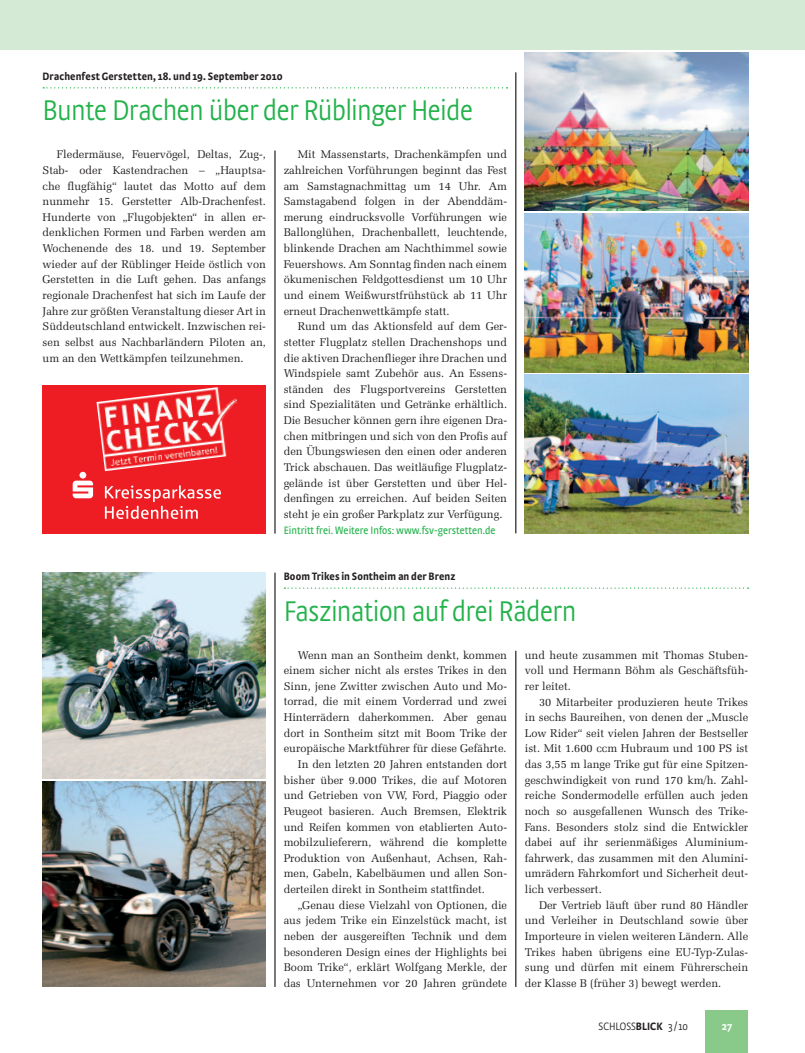
<style>
.page{position:relative;width:805px;height:1053px;background:#fff}
.page>*{position:absolute;margin:0;border:0;box-sizing:border-box;transform-origin:0 0}
.t1{font:300 30px "Strada Cond";letter-spacing:-.025em;color:#23b24b}
.t2{font:11.25px/15.6px "Zapf Elliptical 711 BT";color:#231f20;text-align:justify}
.t3{font:700 11.25px "Strada Cond";letter-spacing:.005em;color:#231f20}
.t4{font:11.25px "Strada Cond";color:#23b24b}
.t5{font:300 11.25px "Strada Cond";color:#231f20}
.t6{font:700 11.25px "Strada Cond";color:#fff}
.s1{font-weight:700}
</style>
<div class="page">
<div style="left:705px;top:1010px;width:43px;height:42px;background:#89ca8b"></div>
<div style="left:0;top:0;width:804px;height:50px;background:#d5ead4"></div>
<img style="left:524px;top:52px;width:224px;height:159px">
<img style="left:524px;top:213px;width:224px;height:159px">
<img style="left:524px;top:374px;width:224px;height:159px">
<div style="left:43px;top:385px;width:223px;height:149px;background:#ee1d23"></div>
<img style="left:96px;top:387px;width:141px;height:84px">
<svg style="left:73px;top:472px;width:20px;height:26px"></svg>
<svg style="left:105px;top:485px;width:116px;height:34px"></svg>
<svg style="left:43px;top:87px;width:464px;height:1px"></svg>
<hr style="left:275px;top:150px;width:1px;height:383px;background:#231f20">
<hr style="left:275px;top:572px;width:1px;height:414px;background:#231f20">
<hr style="left:515px;top:72px;width:1px;height:461px;background:#231f20">
<hr style="left:515px;top:650px;width:1px;height:336px;background:#231f20">
<img style="left:43px;top:572px;width:223px;height:206px">
<img style="left:43px;top:781px;width:223px;height:205px">
<svg style="left:284px;top:587px;width:464px;height:1px"></svg>
<p class="t3" style="left:43px;top:69px;width:241px">Drachenfest Gerstetten, 18. und 19. September 2010</p>
<h1 class="t1" style="left:43px;top:94px;width:432px">Bunte Drachen über der Rüblinger Heide</h1>
<p class="t2" style="left:43px;top:146px;width:225px;text-indent:14px">Fledermäuse, Feuervögel, Deltas, Zug-, Stab- oder Kastendrachen – „Hauptsa&shy;che flugfähig“ lautet das Motto auf dem nunmehr 15. Gerstetter Alb-Drachenfest.<br>Hunderte von „Flugobjekten“ in allen er&shy;denklichen Formen und Farben werden am Wochenende des 18. und 19. September wieder auf der Rüblinger Heide östlich von Gerstetten in die Luft gehen. Das anfangs regionale Drachenfest hat sich im Laufe der Jahre zur größten Veranstaltung dieser Art in Süddeutschland entwickelt. Inzwischen rei&shy;sen selbst aus Nachbarländern Piloten an, um an den Wettkämpfen teilzunehmen.</p>
<p class="t2" style="left:283px;top:146px;width:225px;text-indent:14px">Mit Massenstarts, Drachenkämpfen und zahlreichen Vorführungen beginnt das Fest am Samstagnachmittag um 14 Uhr. Am Samstagabend folgen in der Abenddäm&shy;merung eindrucksvolle Vorführungen wie Ballonglühen, Drachenballett, leuchtende, blinkende Drachen am Nachthimmel sowie Feuershows. Am Sonntag finden nach einem ökumenischen Feldgottesdienst um 10 Uhr und einem Weißwurstfrühstück ab 11 Uhr erneut Drachenwettkämpfe statt.</p>
<p class="t2" style="left:283px;top:318px;width:225px;text-indent:14px">Rund um das Aktionsfeld auf dem Ger&shy;stetter Flugplatz stellen Drachenshops und die aktiven Drachenflieger ihre Drachen und Windspiele samt Zubehör aus. An Essens&shy;ständen des Flugsportvereins Gerstetten sind Spezialitäten und Getränke erhältlich.<br>Die Besucher können gern ihre eigenen Dra&shy;chen mitbringen und sich von den Profis auf den Übungswiesen den einen oder anderen Trick abschauen. Das weitläufige Flugplatz&shy;gelände ist über Gerstetten und über Hel&shy;denfingen zu erreichen. Auf beiden Seiten steht je ein großer Parkplatz zur Verfügung.</p>
<p class="t4" style="left:283px;top:523px;width:213px">Eintritt frei. Weitere Infos: www.fsv-gerstetten.de</p>
<p class="t3" style="left:283px;top:569px;width:173px">Boom Trikes in Sontheim an der Brenz</p>
<h1 class="t1" style="left:283px;top:594px;width:294px">Faszination auf drei Rädern</h1>
<p class="t2" style="left:298px;top:646px;width:211px">Wenn man an Sontheim denkt, kommen</p>
<p class="t2" style="left:283px;top:662px;width:225px">einem sicher nicht als erstes Trikes in den</p>
<p class="t2" style="left:283px;top:678px;width:225px">Sinn, jene Zwitter zwischen Auto und Mo-</p>
<p class="t2" style="left:283px;top:693px;width:225px">torrad, die mit einem Vorderrad und zwei</p>
<p class="t2" style="left:283px;top:709px;width:225px">Hinterrädern daherkommen. Aber genau</p>
<p class="t2" style="left:283px;top:725px;width:225px">dort in Sontheim sitzt mit Boom Trike der</p>
<p class="t2" style="left:283px;top:740px;width:224px">europäische Marktführer für diese Gefährte.</p>
<p class="t2" style="left:298px;top:756px;width:211px">In den letzten 20 Jahren entstanden dort</p>
<p class="t2" style="left:283px;top:771px;width:225px">bisher über 9.000 Trikes, die auf Motoren</p>
<p class="t2" style="left:283px;top:787px;width:225px">und Getrieben von VW, Ford, Piaggio oder</p>
<p class="t2" style="left:283px;top:803px;width:225px">Peugeot basieren. Auch Bremsen, Elektrik</p>
<p class="t2" style="left:283px;top:818px;width:225px">und Reifen kommen von etablierten Auto-</p>
<p class="t2" style="left:283px;top:834px;width:225px">mobilzulieferern, während die komplette</p>
<p class="t2" style="left:283px;top:850px;width:225px">Produktion von Außenhaut, Achsen, Rah-</p>
<p class="t2" style="left:283px;top:865px;width:225px">men, Gabeln, Kabelbäumen und allen Son-</p>
<p class="t2" style="left:283px;top:881px;width:203px">derteilen direkt in Sontheim stattfindet.</p>
<p class="t2" style="left:298px;top:896px;width:211px">„Genau diese Vielzahl von Optionen, die</p>
<p class="t2" style="left:283px;top:912px;width:225px">aus jedem Trike ein Einzelstück macht, ist</p>
<p class="t2" style="left:283px;top:928px;width:225px">neben der ausgereiften Technik und dem</p>
<p class="t2" style="left:283px;top:943px;width:225px">besonderen Design eines der Highlights bei</p>
<p class="t2" style="left:283px;top:959px;width:225px">Boom Trike“, erklärt Wolfgang Merkle, der</p>
<p class="t2" style="left:283px;top:975px;width:225px">das Unternehmen vor 20 Jahren gründete</p>
<p class="t2" style="left:524px;top:646px;width:225px">und heute zusammen mit Thomas Stuben&shy;voll und Hermann Böhm als Geschäftsfüh&shy;rer leitet.</p>
<p class="t2" style="left:524px;top:693px;width:225px;text-indent:14px">30 Mitarbeiter produzieren heute Trikes in sechs Baureihen, von denen der „Muscle Low Rider“ seit vielen Jahren der Bestseller ist. Mit 1.600 ccm Hubraum und 100 PS ist das 3,55 m lange Trike gut für eine Spitzen&shy;geschwindigkeit von rund 170 km/h. Zahl&shy;reiche Sondermodelle erfüllen auch jeden noch so ausgefallenen Wunsch des Trike-Fans. Besonders stolz sind die Entwickler dabei auf ihr serienmäßiges Aluminium&shy;fahrwerk, das zusammen mit den Alumini&shy;umrädern Fahrkomfort und Sicherheit deut&shy;lich verbessert.</p>
<p class="t2" style="left:524px;top:896px;width:225px;text-indent:14px">Der Vertrieb läuft über rund 80 Händler und Verleiher in Deutschland sowie über Importeure in vielen weiteren Ländern. Alle Trikes haben übrigens eine EU-Typ-Zulas&shy;sung und dürfen mit einem Führerschein der Klasse B (früher 3) bewegt werden.</p>
<p class="t5" style="left:598px;top:1019px;width:91px">SCHLOSS<span class="s1">BLICK</span> 3 / 10</p>
<p class="t6" style="left:721px;top:1019px;width:12px">27</p>
</div>
